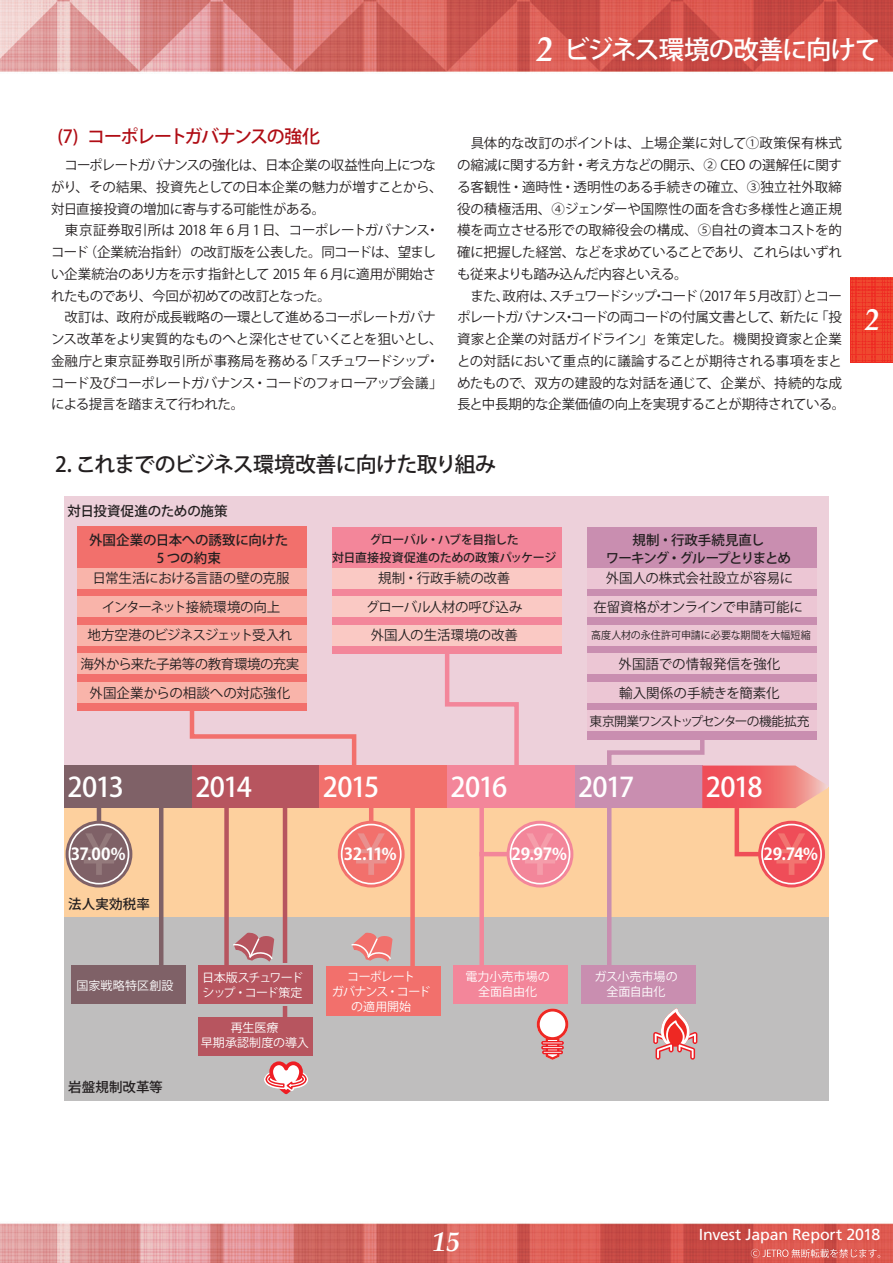
<style>
.page{position:relative;width:893px;height:1263px;background:#fff}
.page>*{position:absolute;margin:0;border:0;box-sizing:border-box;transform-origin:0 0}
.t1{font:italic 700 30px "Book Antiqua";color:#fff}
.t2{font:500 27px "Koz Go Pro";letter-spacing:-.055em;color:#fff}
.t3{font:italic 700 27px "Book Antiqua";color:#fff}
.t4{font:500 25.5px "Koz Go Pro";letter-spacing:-.04em;color:#fff}
.t5{font:500 21px "Koz Go Pro";letter-spacing:-.045em;color:#231f20}
.t6{font:500 18px "Koz Go Pro";letter-spacing:-.085em;color:#b00d15}
.t7{font:700 16.5px "Koz Go Pro";letter-spacing:-.025em;color:#fff}
.t8{font:15.9px "Frutiger LT Std";letter-spacing:-.015em;color:#fff}
.t9{font:13.5px/21.8px "Koz Go Pro";letter-spacing:-.025em;color:#231f20}
.t10{font:13.5px "Koz Go Pro";color:#231f20}
.t11{font:500 13.5px/29px "Koz Go Pro";letter-spacing:-.01em;color:#231f20}
.t12{font:500 13.5px/18px "Koz Go Pro";letter-spacing:-.07em;color:#231f20;text-align:center}
.t13{font:13.5px "Koz Go Pro";letter-spacing:-.05em;color:#231f20}
.t14{font:13.5px "Koz Go Pro";letter-spacing:-.065em;color:#231f20}
.t15{font:13.5px "Koz Go Pro";letter-spacing:-.055em;color:#231f20}
.t16{font:13.5px "Koz Go Pro";letter-spacing:-.005em;color:#231f20}
.t17{font:12.75px "Koz Go Pro";letter-spacing:-.1em;color:#231f20}
.t18{font:12px/15px "Koz Go Pro";letter-spacing:-.01em;color:#fff;text-align:center}
.t19{font:500 12px/18px "Koz Go Pro";letter-spacing:-.03em;color:#231f20;text-align:center}
.t20{font:12px/15px "Koz Go Pro";letter-spacing:-.055em;color:#fff;text-align:center}
.t21{font:12px/15px "Koz Go Pro";letter-spacing:-.07em;color:#fff}
.t22{font:12px "Koz Go Pro";letter-spacing:.015em;color:#fff}
.t23{font:10.5px "Koz Go Pro";color:#231f20;scale:.95 1}
.s1{font-family:"Book Antiqua";font-weight:700;font-style:italic;font-size:34.05px}
</style>
<div class="page">
<img style="left:0;top:0;width:893px;height:1263px">
<svg style="left:850px;top:277px;width:43px;height:86px;background:#ee3b2a"></svg>
<svg style="left:751px;top:1249px;width:129px;height:9px"></svg>
<div style="left:64px;top:496px;width:764px;height:291px;background:#edd0da"></div>
<div style="left:64px;top:787px;width:764px;height:313px;background:#bfbebe"></div>
<div style="left:64px;top:787px;width:764px;height:129px;background:#fdd09e"></div>
<hr style="left:283px;top:808px;width:4px;height:209px;background:#b7555f">
<div style="left:196px;top:963px;width:119px;height:43px;background:linear-gradient(to right,#b7555f,#b7555f)"></div>
<hr style="left:159px;top:808px;width:4px;height:158px;background:#7f6167">
<hr style="left:482px;top:852px;width:26px;height:4px;background:#f3869a">
<hr style="left:369px;top:808px;width:4px;height:14px;background:#f2706c">
<hr style="left:97px;top:808px;width:4px;height:14px;background:#7f6167">
<div style="left:224px;top:808px;width:5px;height:185px;background:#b7555f"></div>
<div style="left:64px;top:765px;width:128px;height:43px;background:#7f6167"></div>
<div style="left:71px;top:966px;width:115px;height:38px;background:#7f6167"></div>
<div style="left:198px;top:966px;width:115px;height:38px;background:#b7555f"></div>
<svg style="left:67px;top:822px;width:64px;height:64px"></svg>
<div style="left:66px;top:821px;width:66px;height:66px;border:3px solid #7f6167;border-radius:50%"></div>
<div style="left:70px;top:825px;width:58px;height:58px;background:#7f6167;border-radius:50%"></div>
<svg style="left:84px;top:833px;width:30px;height:42px"></svg>
<svg style="left:339px;top:822px;width:64px;height:64px"></svg>
<div style="left:338px;top:821px;width:67px;height:66px;border:3px solid #f2706c;border-radius:50%"></div>
<div style="left:342px;top:825px;width:58px;height:58px;background:#f2706c;border-radius:50%"></div>
<svg style="left:356px;top:833px;width:30px;height:42px"></svg>
<svg style="left:507px;top:821px;width:66px;height:66px"></svg>
<div style="left:192px;top:765px;width:128px;height:43px;background:#b7555f"></div>
<div style="left:320px;top:765px;width:127px;height:43px;background:#f2706c"></div>
<div style="left:447px;top:765px;width:128px;height:43px;background:#f3869a"></div>
<div style="left:575px;top:765px;width:127px;height:43px;background:#c98eb0"></div>
<div style="left:77px;top:527px;width:230px;height:184px;background:#f2706c"></div>
<div style="left:77px;top:682px;width:230px;height:20px;background:#f9b4aa"></div>
<div style="left:77px;top:653px;width:230px;height:21px;background:#f9b4aa"></div>
<div style="left:77px;top:625px;width:230px;height:20px;background:#f9b4aa"></div>
<div style="left:77px;top:596px;width:230px;height:21px;background:#f9b4aa"></div>
<div style="left:77px;top:568px;width:230px;height:20px;background:#f9b4aa"></div>
<svg style="left:189px;top:711px;width:168px;height:59px"></svg>
<svg style="left:445px;top:654px;width:74px;height:111px"></svg>
<svg style="left:605px;top:739px;width:223px;height:148px"></svg>
<div style="left:587px;top:527px;width:230px;height:212px;background:#c98eb0"></div>
<div style="left:587px;top:711px;width:230px;height:20px;background:#ecc6d4"></div>
<div style="left:587px;top:682px;width:230px;height:20px;background:#ecc6d4"></div>
<div style="left:587px;top:653px;width:230px;height:21px;background:#ecc6d4"></div>
<div style="left:587px;top:625px;width:230px;height:20px;background:#ecc6d4"></div>
<div style="left:587px;top:596px;width:230px;height:21px;background:#ecc6d4"></div>
<div style="left:587px;top:568px;width:230px;height:20px;background:#ecc6d4"></div>
<div style="left:332px;top:527px;width:230px;height:127px;background:#f3869a"></div>
<div style="left:332px;top:625px;width:230px;height:20px;background:#fac9c4"></div>
<div style="left:332px;top:596px;width:230px;height:21px;background:#fac9c4"></div>
<div style="left:332px;top:568px;width:230px;height:20px;background:#fac9c4"></div>
<div style="left:198px;top:1017px;width:115px;height:38px;background:#b7555f"></div>
<div style="left:326px;top:966px;width:115px;height:49px;background:#f2706c"></div>
<div style="left:453px;top:966px;width:115px;height:38px;background:#f3869a"></div>
<div style="left:581px;top:966px;width:115px;height:38px;background:#c98eb0"></div>
<div style="left:410px;top:808px;width:5px;height:158px;background:#f2706c"></div>
<div style="left:479px;top:808px;width:5px;height:158px;background:#f3869a"></div>
<hr style="left:607px;top:808px;width:4px;height:158px;background:#c98eb0">
<svg style="left:233px;top:932px;width:41px;height:30px"></svg>
<svg style="left:351px;top:932px;width:41px;height:30px"></svg>
<svg style="left:537px;top:1008px;width:31px;height:52px"></svg>
<div style="left:542px;top:1050px;width:21px;height:4px;border:2px solid #ee1d23"></div>
<svg style="left:262px;top:1004px;width:50px;height:91px"></svg>
<svg style="left:653px;top:1008px;width:44px;height:52px"></svg>
<h3 class="t4" style="left:537px;top:34px;width:345px"><span class="s1">2</span> ビジネス環境の改善に向けて</h3>
<h3 class="t6" style="left:57px;top:125px;width:264px">(7) コーポレートガバナンスの強化</h3>
<p class="t9" style="left:457px;top:133px;width:390px">　具体的な改訂のポイントは、上場企業に対して①政策保有株式の縮減に関する方針・考え方などの開示、② CEO の選解任に関する客観性・適時性・透明性のある手続きの確立、③独立社外取締役の積極活用、④ジェンダーや国際性の面を含む多様性と適正規模を両立させる形での取締役会の構成、⑤自社の資本コストを的確に把握した経営、などを求めていることであり、これらはいずれも従来よりも踏み込んだ内容といえる。<br>　また、政府は、スチュワードシップ・コード（2017 年 5 月改訂）とコーポレートガバナンス・コードの両コードの付属文書として、新たに「投資家と企業の対話ガイドライン」を策定した。機関投資家と企業との対話において重点的に議論することが期待される事項をまとめたもので、双方の建設的な対話を通じて、企業が、持続的な成長と中長期的な企業価値の向上を実現することが期待されている。</p>
<p class="t9" style="left:51px;top:155px;width:393px">　コーポレートガバナンスの強化は、日本企業の収益性向上につながり、その結果、投資先としての日本企業の魅力が増すことから、対日直接投資の増加に寄与する可能性がある。<br>　東京証券取引所は 2018 年 6 月 1 日、コーポレートガバナンス・コード（企業統治指針）の改訂版を公表した。同コードは、望ましい企業統治のあり方を示す指針として 2015 年 6 月に適用が開始されたものであり、今回が初めての改訂となった。<br>　改訂は、政府が成長戦略の一環として進めるコーポレートガバナンス改革をより実質的なものへと深化させていくことを狙いとし、金融庁と東京証券取引所が事務局を務める「スチュワードシップ・コード及びコーポレートガバナンス・コードのフォローアップ会議」による提言を踏まえて行われた。</p>
<h3 class="t5" style="left:55px;top:451px;width:442px">2. これまでのビジネス環境改善に向けた取り組み</h3>
<p class="t11" style="left:89px;top:497px;width:201px;text-indent:-22px">対日投資促進のための施策<br>外国企業の日本への誘致に向けた</p>
<p class="t11" style="left:157px;top:544px;width:66px">5 つの約束</p>
<p class="t19" style="left:332px;top:531px;width:226px">グローバル・ハブを目指した<br>対日直接投資促進のための政策パッケージ</p>
<p class="t12" style="left:606px;top:531px;width:187px">規制・行政手続見直し<br>ワーキング・グループとりまとめ</p>
<p class="t9" style="left:93px;top:567px;width:198px">日常生活における言語の壁の克服</p>
<p class="t16" style="left:378px;top:569px;width:134px">規制・行政手続の改善</p>
<p class="t10" style="left:606px;top:569px;width:189px">外国人の株式会社設立が容易に</p>
<p class="t15" style="left:102px;top:598px;width:180px">インターネット接続環境の向上</p>
<p class="t9" style="left:366px;top:597px;width:158px">グローバル人材の呼び込み</p>
<p class="t9" style="left:593px;top:597px;width:211px">在留資格がオンラインで申請可能に</p>
<p class="t14" style="left:88px;top:627px;width:206px">地方空港のビジネスジェット受入れ</p>
<p class="t10" style="left:371px;top:627px;width:149px">外国人の生活環境の改善</p>
<p class="t23" style="left:591px;top:628px;width:233px">高度人材の永住許可申請に必要な期間を大幅短縮</p>
<p class="t13" style="left:81px;top:655px;width:220px">海外から来た子弟等の教育環境の充実</p>
<p class="t10" style="left:618px;top:655px;width:163px">外国語での情報発信を強化</p>
<p class="t10" style="left:90px;top:684px;width:202px">外国企業からの相談への対応強化</p>
<p class="t10" style="left:619px;top:684px;width:162px">輸入関係の手続きを簡素化</p>
<p class="t17" style="left:590px;top:713px;width:221px">東京開業ワンストップセンターの機能拡充</p>
<h2 class="t2" style="left:68px;top:770px;width:58px">2013</h2>
<h2 class="t2" style="left:195px;top:770px;width:58px">2014</h2>
<h2 class="t2" style="left:323px;top:770px;width:58px">2015</h2>
<h2 class="t2" style="left:450px;top:770px;width:58px">2016</h2>
<h2 class="t2" style="left:578px;top:770px;width:58px">2017</h2>
<h2 class="t2" style="left:706px;top:770px;width:58px">2018</h2>
<p class="t7" style="left:71px;top:844px;width:56px">37.00%</p>
<p class="t7" style="left:344px;top:844px;width:54px">32.11%</p>
<p class="t7" style="left:511px;top:844px;width:57px">29.97%</p>
<p class="t7" style="left:764px;top:844px;width:56px">29.74%</p>
<p class="t11" style="left:68px;top:890px;width:84px">法人実効税率</p>
<h1 class="t1" style="left:865px;top:299px;width:16px">2</h1>
<p class="t22" style="left:77px;top:978px;width:99px">国家戦略特区創設</p>
<p class="t21" style="left:202px;top:971px;width:102px">日本版スチュワードシップ・コード策定</p>
<p class="t18" style="left:201px;top:1020px;width:110px">再生医療<br>早期承認制度の導入</p>
<p class="t11" style="left:68px;top:1073px;width:96px">岩盤規制改革等</p>
<p class="t20" style="left:332px;top:969px;width:100px">コーポレート<br>ガバナンス・コードの適用開始</p>
<p class="t18" style="left:465px;top:969px;width:86px">電力小売市場の全面自由化</p>
<p class="t18" style="left:594px;top:969px;width:85px">ガス小売市場の全面自由化</p>
<h2 class="t3" style="left:433px;top:1223px;width:28px">15</h2>
<p class="t8" style="left:699px;top:1225px;width:183px">Invest Japan Report 2018</p>
</div>
